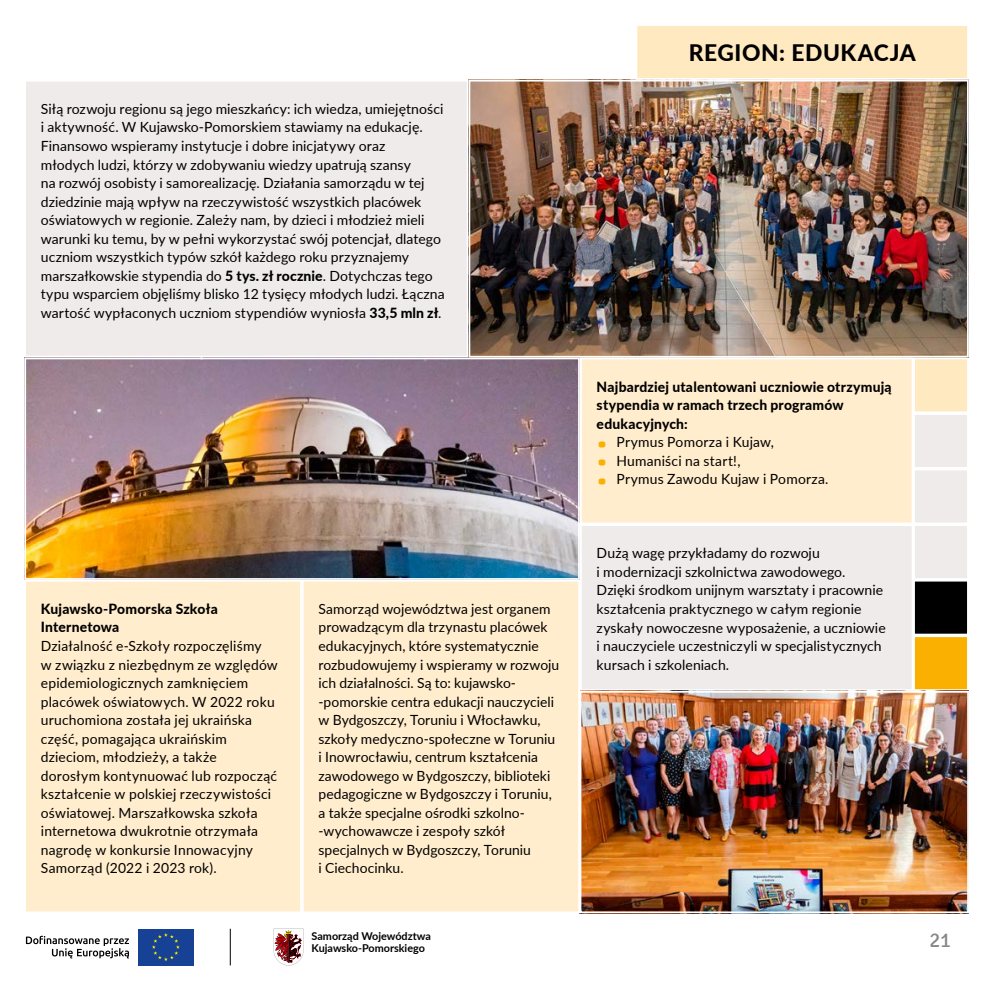
<style>
.page{position:relative;width:993px;height:993px;background:#fff}
.page>*{position:absolute;margin:0;border:0;box-sizing:border-box;transform-origin:0 0}
.t1{font:800 22.75px "Lato";letter-spacing:.025em;color:#000}
.t2{font:20.65px "Signika";color:#878787}
.t3{font:14px/18.6px "Lato";letter-spacing:.005em;color:#000}
.t4{font:800 14px/18.6px "Lato";letter-spacing:.015em;color:#000}
.t5{font:700 10.85px/12.1px "Lato";color:#000}
.s1{font-weight:800}
.s2{font-family:"Signika";font-weight:700;font-size:24.5px;color:#f9b000}
</style>
<div class="page">
<div style="left:912px;top:413px;width:56px;height:55px;background:#efebea;border:2px solid #fff"></div>
<div style="left:912px;top:468px;width:56px;height:56px;background:#efebea;border:2px solid #fff"></div>
<div style="left:913px;top:580px;width:54px;height:54px;background:#000"></div>
<div style="left:912px;top:579px;width:56px;height:56px;border:2px solid #fff"></div>
<div style="left:912px;top:524px;width:56px;height:55px;background:#efebea;border:2px solid #fff"></div>
<div style="left:912px;top:912px;width:56px;height:56px;border:2px solid #fff;border-radius:12px"></div>
<div style="left:912px;top:357px;width:56px;height:56px;background:#ffe9c0;border:2px solid #fff"></div>
<div style="left:912px;top:635px;width:56px;height:55px;background:#f9b000;border:2px solid #fff"></div>
<svg style="left:24px;top:918px;width:430px;height:50px"></svg>
<hr style="left:230px;top:928px;width:1px;height:37px;background:#000">
<div style="left:580px;top:525px;width:332px;height:164px;background:#efebea"></div>
<div style="left:580px;top:524px;width:333px;height:166px;border:2px solid #fff"></div>
<div style="left:25px;top:81px;width:442px;height:275px;background:#efebea"></div>
<div style="left:24px;top:80px;width:444px;height:277px;border:2px solid #fff"></div>
<img style="left:27px;top:360px;width:549px;height:216px">
<div style="left:24px;top:357px;width:555px;height:222px;border:2px solid #fff"></div>
<img style="left:471px;top:83px;width:494px;height:271px">
<div style="left:468px;top:80px;width:500px;height:277px;border:2px solid #fff"></div>
<img style="left:582px;top:693px;width:383px;height:216px">
<div style="left:579px;top:690px;width:389px;height:222px;border:2px solid #fff"></div>
<div style="left:635px;top:24px;width:333px;height:56px;background:#ffe9c0;border:2px solid #fff"></div>
<div style="left:302px;top:580px;width:277px;height:332px;background:#ffedcd"></div>
<div style="left:302px;top:579px;width:278px;height:333px;border:2px solid #fff"></div>
<div style="left:25px;top:580px;width:276px;height:332px;background:#ffedcd"></div>
<div style="left:24px;top:579px;width:278px;height:333px;border:2px solid #fff"></div>
<div style="left:580px;top:358px;width:332px;height:165px;background:#ffedcd"></div>
<div style="left:580px;top:357px;width:333px;height:167px;border:2px solid #fff"></div>
<p class="t3" style="left:41px;top:99px;width:405px">Siłą rozwoju regionu są jego mieszkańcy: ich wiedza, umiejętności i aktywność. W Kujawsko-Pomorskiem stawiamy na edukację.<br>Finansowo wspieramy instytucje i dobre inicjatywy oraz<br>młodych ludzi, którzy w zdobywaniu wiedzy upatrują szansy<br>na rozwój osobisty i samorealizację. Działania samorządu w tej dziedzinie mają wpływ na rzeczywistość wszystkich placówek oświatowych w regionie. Zależy nam, by dzieci i młodzież mieli warunki ku temu, by w pełni wykorzystać swój potencjał, dlatego uczniom wszystkich typów szkół każdego roku przyznajemy marszałkowskie stypendia do <span class="s1">5 tys. zł rocznie</span>. Dotychczas tego typu wsparciem objęliśmy blisko 12 tysięcy młodych ludzi. Łączna wartość wypłaconych uczniom stypendiów wyniosła <span class="s1">33,5 mln zł</span>.</p>
<p class="t4" style="left:41px;top:598px;width:178px">Kujawsko-Pomorska Szkoła<br>Internetowa</p>
<p class="t3" style="left:41px;top:635px;width:238px">Działalność e-Szkoły rozpoczęliśmy<br>w związku z niezbędnym ze względów epidemiologicznych zamknięciem placówek oświatowych. W 2022 roku uruchomiona została jej ukraińska część, pomagająca ukraińskim dzieciom, młodzieży, a także dorosłym kontynuować lub rozpocząć kształcenie w polskiej rzeczywistości oświatowej. Marszałkowska szkoła internetowa dwukrotnie otrzymała nagrodę w konkursie Innowacyjny Samorząd (2022 i 2023 rok).</p>
<p class="t3" style="left:318px;top:598px;width:242px">Samorząd województwa jest organem prowadzącym dla trzynastu placówek edukacyjnych, które systematycznie rozbudowujemy i wspieramy w rozwoju ich działalności. Są to: kujawsko--pomorskie centra edukacji nauczycieli w Bydgoszczy, Toruniu i Włocławku, szkoły medyczno-społeczne w Toruniu i Inowrocławiu, centrum kształcenia zawodowego w Bydgoszczy, biblioteki pedagogiczne w Bydgoszczy i Toruniu, a także specjalne ośrodki szkolno--wychowawcze i zespoły szkół specjalnych w Bydgoszczy, Toruniu<br>i Ciechocinku.</p>
<p class="t5" style="left:311px;top:929px;width:121px">Samorząd Województwa<br>Kujawsko-Pomorskiego</p>
<h1 class="t1" style="left:688px;top:36px;width:228px">REGION: EDUKACJA</h1>
<p class="t4" style="left:596px;top:376px;width:296px">Najbardziej utalentowani uczniowie otrzymują stypendia w ramach trzech programów edukacyjnych:</p>
<p class="t3" style="left:596px;top:432px;width:179px"><span class="s2">•</span> Prymus Pomorza i Kujaw,</p>
<p class="t3" style="left:596px;top:450px;width:145px"><span class="s2">•</span> Humaniści na start!,</p>
<p class="t3" style="left:596px;top:469px;width:233px"><span class="s2">•</span> Prymus Zawodu Kujaw i Pomorza.</p>
<p class="t3" style="left:596px;top:543px;width:290px">Dużą wagę przykładamy do rozwoju<br>i modernizacji szkolnictwa zawodowego.<br>Dzięki środkom unijnym warsztaty i pracownie kształcenia praktycznego w całym regionie zyskały nowoczesne wyposażenie, a uczniowie i nauczyciele uczestniczyli w specjalistycznych kursach i szkoleniach.</p>
<h2 class="t2" style="left:929px;top:928px;width:23px">21</h2>
</div>
